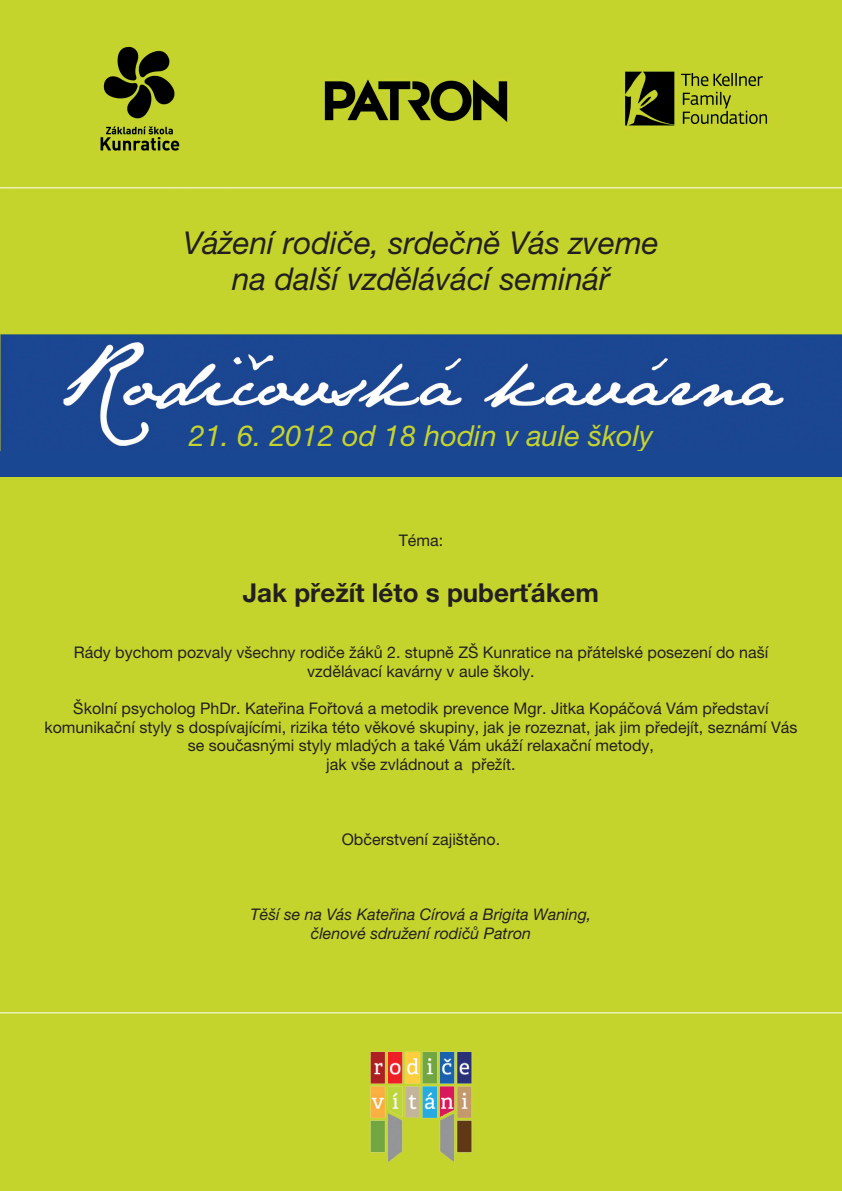
<style>
.page{position:relative;width:842px;height:1191px;background:#fff}
.page>*{position:absolute;margin:0;border:0;box-sizing:border-box;transform-origin:0 0}
.t1{font:italic 31.5px/36.7px "Helvetica Neue LT Pro";color:#231f20;text-align:center}
.t2{font:italic 29px "Helvetica Neue LT Pro";color:#c5d42d}
.t3{font:700 26px "Helvetica Neue LT Pro";color:#231f20}
.t4{font:16px/18.7px "Helvetica Neue LT Pro";color:#231f20;text-align:center}
.t5{font:italic 16px/19px "Helvetica Neue LT Pro";color:#231f20;text-align:center}
</style>
<div class="page">
<div style="left:0;top:177px;width:842px;height:153px;background:#c5d42d"></div>
<img style="left:0;top:0;width:842px;height:177px">
<img style="left:0;top:330px;width:842px;height:861px">
<hr style="left:0;top:187px;width:842px;height:1px;background:#fff">
<div style="left:0;top:451px;width:842px;height:25px;background:#1a4792"></div>
<hr style="left:0;top:1012px;width:842px;height:1px;background:#fff">
<img style="left:356px;top:1037px;width:130px;height:130px">
<h1 class="t1" style="left:183px;top:223px;width:477px">Vážení rodiče, srdečně Vás zveme na další vzdělávácí seminář</h1>
<h2 class="t2" style="left:189px;top:418px;width:466px">21. 6. 2012 od 18 hodin v aule školy</h2>
<p class="t4" style="left:399px;top:531px;width:46px">Téma:</p>
<h3 class="t3" style="left:243px;top:576px;width:358px">Jak přežít léto s puberťákem</h3>
<p class="t4" style="left:74px;top:643px;width:696px">Rády bychom pozvaly všechny rodiče žáků 2. stupně ZŠ Kunratice na přátelské posezení do naší vzdělávací kavárny v aule školy.</p>
<p class="t4" style="left:44px;top:699px;width:755px">Školní psycholog PhDr. Kateřina Fořtová a metodik prevence Mgr. Jitka Kopáčová Vám představí komunikační styly s dospívajícími, rizika této věkové skupiny, jak je rozeznat, jak jim předejít, seznámí Vás se současnými styly mladých a také Vám ukáží relaxační metody,<br>jak vše zvládnout a přežít.</p>
<p class="t4" style="left:342px;top:829px;width:160px">Občerstvení zajištěno.</p>
<p class="t5" style="left:251px;top:904px;width:342px">Těší se na Vás Kateřina Círová a Brigita Waning, členové sdružení rodičů Patron</p>
</div>
